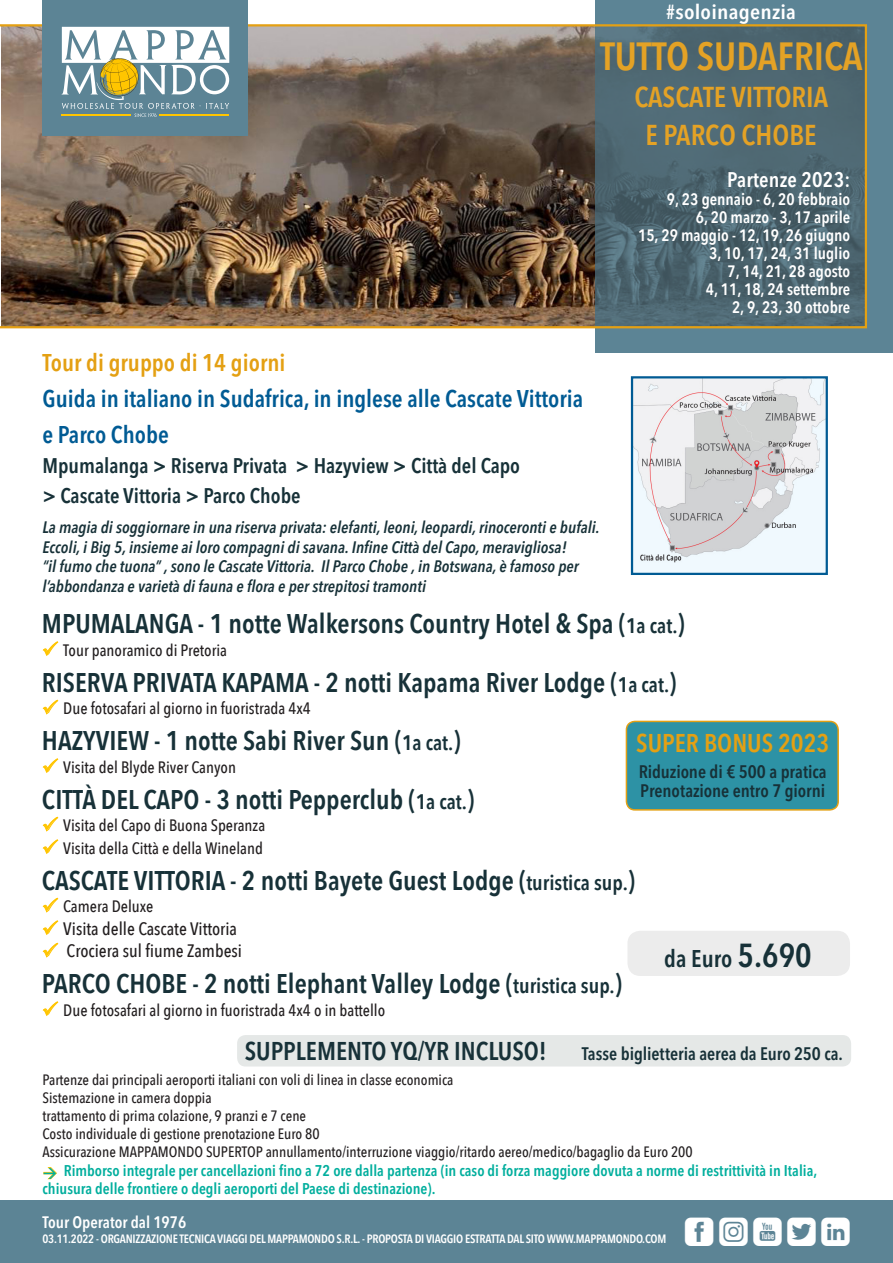
<style>
.page{position:relative;width:893px;height:1263px;background:#fff}
.page>*{position:absolute;margin:0;border:0;box-sizing:border-box;transform-origin:0 0}
.t1{font:600 condensed 39px "Avenir Next LT Pro";color:#e4a225}
.t2{font:36px "Mappamondoutil";letter-spacing:.125em;color:#fff}
.t3{font:600 condensed 28.5px "Avenir Next LT Pro";color:#e4a225}
.t4{font:600 27px "Avenir Next Condensed";color:#173138}
.t5{font:600 condensed 25.5px "Avenir Next LT Pro";color:#173138}
.t6{font:600 condensed 25.5px "Avenir Next LT Pro";color:#e4a013}
.t7{font:600 condensed 24px "Avenir Next LT Pro";color:#005b94}
.t8{font:600 condensed 24px "Avenir Next LT Pro";color:#e4a013}
.t9{font:600 condensed 24px "Avenir Next LT Pro";color:#173138}
.t10{font:200 24px "Avenir Next Condensed";color:#173138}
.t11{font:600 condensed 21px "Avenir Next LT Pro";color:#173138}
.t12{font:600 condensed 21px "Avenir Next LT Pro";letter-spacing:.01em;color:#fff}
.t13{font:600 condensed 20.25px "Avenir Next LT Pro";letter-spacing:.01em;color:#fff;scale:1.11 1}
.t14{font:600 condensed 18px "Avenir Next LT Pro";letter-spacing:-.005em;color:#173138}
.t15{font:500 18px "Avenir Next Condensed";color:#231f20}
.t16{font:italic 600 condensed 16.5px/19.5px "Avenir Next LT Pro";color:#173138}
.t17{font:500 16.5px "Avenir Next Condensed";color:#231f20}
.t18{font:600 16.5px "Avenir Next Condensed";color:#fff}
.t19{font:600 condensed 16.5px "Avenir Next LT Pro";color:#fff}
.t20{font:600 condensed 15.45px/18px "Avenir Next LT Pro";color:#00ae9d}
.t21{font:500 15px "Avenir Next Condensed";color:#231f20}
.t22{font:600 condensed 12px "Avenir Next LT Pro";letter-spacing:-.02em;color:#fff}
.s1{font-size:21px}
.s2{font-size:33px}
</style>
<div class="page">
<div style="left:627px;top:931px;width:223px;height:45px;background:#ececec;border-radius:13px"></div>
<div style="left:0;top:1200px;width:893px;height:63px;background:#5c8495"></div>
<div style="left:595px;top:0;width:298px;height:353px;background:#5c8495"></div>
<img style="left:634px;top:379px;width:191px;height:193px">
<div style="left:631px;top:376px;width:197px;height:199px;border:2px solid #005b94"></div>
<svg style="left:0;top:24px;width:867px;height:304px"></svg>
<div style="left:42px;top:0;width:206px;height:136px;background:#5c8495"></div>
<svg style="left:62px;top:27px;width:167px;height:90px"></svg>
<div style="left:237px;top:1035px;width:614px;height:31px;background:#e5e8e7;border-radius:9px"></div>
<div style="left:626px;top:721px;width:212px;height:89px;background:#2d92a5;border-radius:9px"></div>
<div style="left:626px;top:721px;width:213px;height:90px;border:2px solid #e4a013;border-radius:9px"></div>
<svg style="left:43px;top:1167px;width:14px;height:13px"></svg>
<svg style="left:42px;top:641px;width:17px;height:15px"></svg>
<svg style="left:42px;top:699px;width:17px;height:16px"></svg>
<svg style="left:42px;top:758px;width:17px;height:15px"></svg>
<svg style="left:42px;top:816px;width:17px;height:16px"></svg>
<svg style="left:42px;top:839px;width:17px;height:15px"></svg>
<svg style="left:42px;top:897px;width:17px;height:16px"></svg>
<svg style="left:42px;top:920px;width:17px;height:15px"></svg>
<svg style="left:42px;top:942px;width:17px;height:16px"></svg>
<svg style="left:42px;top:1001px;width:17px;height:15px"></svg>
<p class="t13" style="left:666px;top:0;width:118px">#soloinagenzia</p>
<p class="t1" style="left:600px;top:32px;width:264px">TUTTO SUDAFRICA</p>
<p class="t3" style="left:634px;top:80px;width:195px">CASCATE VITTORIA</p>
<p class="t3" style="left:645px;top:118px;width:173px">E PARCO CHOBE</p>
<p class="t12" style="left:727px;top:167px;width:125px">Partenze 2023:</p>
<p class="t18" style="left:667px;top:185px;width:185px">9, 23 gennaio - 6, 20 febbraio</p>
<p class="t18" style="left:696px;top:203px;width:156px">6, 20 marzo - 3, 17 aprile</p>
<p class="t18" style="left:638px;top:221px;width:214px">15, 29 maggio - 12, 19, 26 giugno</p>
<p class="t18" style="left:709px;top:239px;width:143px">3, 10, 17, 24, 31 luglio</p>
<p class="t18" style="left:727px;top:257px;width:124px">7, 14, 21, 28 agosto</p>
<p class="t18" style="left:706px;top:275px;width:146px">4, 11, 18, 24 settembre</p>
<p class="t18" style="left:732px;top:293px;width:120px">2, 9, 23, 30 ottobre</p>
<h3 class="t10" style="left:604px;top:27px;width:7px">-</h3>
<p class="t8" style="left:43px;top:348px;width:244px">Tour di gruppo di 14 giorni</p>
<p class="t7" style="left:43px;top:384px;width:542px">Guida in italiano in Sudafrica, in inglese alle Cascate Vittoria</p>
<p class="t7" style="left:43px;top:420px;width:128px">e Parco Chobe</p>
<p class="t11" style="left:43px;top:453px;width:479px">Mpumalanga &gt; Riserva Privata &gt; Hazyview &gt; Città del Capo</p>
<p class="t11" style="left:43px;top:483px;width:260px">&gt; Cascate Vittoria &gt; Parco Chobe</p>
<p class="t16" style="left:43px;top:517px;width:559px">La magia di soggiornare in una riserva privata: elefanti, leoni, leopardi, rinoceronti e bufali.<br>Eccoli, i Big 5, insieme ai loro compagni di savana. Infine Città del Capo, meravigliosa!</p>
<p class="t16" style="left:43px;top:556px;width:538px">“il fumo che tuona” , sono le Cascate Vittoria. Il Parco Chobe , in Botswana, è famoso per</p>
<p class="t16" style="left:43px;top:576px;width:385px">l’abbondanza e varietà di fauna e flora e per strepitosi tramonti</p>
<p class="t4" style="left:42px;top:600px;width:644px">MPUMALANGA - 1 notte Walkersons Country Hotel &amp; Spa (<span class="s1">1a cat.</span>)</p>
<p class="t17" style="left:63px;top:640px;width:165px">Tour panoramico di Pretoria</p>
<p class="t4" style="left:42px;top:659px;width:636px">RISERVA PRIVATA KAPAMA - 2 notti Kapama River Lodge (<span class="s1">1a cat.</span>)</p>
<p class="t17" style="left:63px;top:698px;width:249px">Due fotosafari al giorno in fuoristrada 4x4</p>
<p class="t4" style="left:42px;top:717px;width:420px">HAZYVIEW - 1 notte Sabi River Sun (<span class="s1">1a cat.</span>)</p>
<p class="t17" style="left:63px;top:757px;width:174px">Visita del Blyde River Canyon</p>
<p class="t4" style="left:42px;top:776px;width:434px">CITTÀ DEL CAPO - 3 notti Pepperclub (<span class="s1">1a cat.</span>)</p>
<p class="t17" style="left:63px;top:815px;width:203px">Visita del Capo di Buona Speranza</p>
<p class="t17" style="left:63px;top:838px;width:201px">Visita della Città e della Wineland</p>
<p class="t4" style="left:42px;top:857px;width:595px">CASCATE VITTORIA - 2 notti Bayete Guest Lodge (<span class="s1">turistica sup.</span>)</p>
<p class="t17" style="left:63px;top:896px;width:92px">Camera Deluxe</p>
<p class="t15" style="left:63px;top:917px;width:175px">Visita delle Cascate Vittoria</p>
<p class="t15" style="left:67px;top:940px;width:177px">Crociera sul fiume Zambesi</p>
<p class="t4" style="left:42px;top:960px;width:581px">PARCO CHOBE - 2 notti Elephant Valley Lodge (<span class="s1">turistica sup.</span>)</p>
<p class="t17" style="left:63px;top:1000px;width:324px">Due fotosafari al giorno in fuoristrada 4x4 o in battello</p>
<p class="t6" style="left:636px;top:728px;width:194px">SUPER BONUS 2023</p>
<p class="t14" style="left:639px;top:760px;width:190px">Riduzione di € 500 a pratica</p>
<p class="t14" style="left:640px;top:780px;width:186px">Prenotazione entro 7 giorni</p>
<p class="t9" style="left:664px;top:944px;width:149px">da Euro <span class="s2">5.690</span></p>
<p class="t5" style="left:245px;top:1035px;width:304px">SUPPLEMENTO YQ/YR INCLUSO!</p>
<p class="t14" style="left:582px;top:1043px;width:263px">Tasse biglietteria aerea da Euro 250 ca.</p>
<p class="t21" style="left:43px;top:1071px;width:412px">Partenze dai principali aeroporti italiani con voli di linea in classe economica</p>
<p class="t21" style="left:43px;top:1089px;width:171px">Sistemazione in camera doppia</p>
<p class="t21" style="left:43px;top:1107px;width:265px">trattamento di prima colazione, 9 pranzi e 7 cene</p>
<p class="t21" style="left:43px;top:1125px;width:279px">Costo individuale di gestione prenotazione Euro 80</p>
<p class="t21" style="left:43px;top:1143px;width:652px">Assicurazione MAPPAMONDO SUPERTOP annullamento/interruzione viaggio/ritardo aereo/medico/bagaglio da Euro 200</p>
<p class="t20" style="left:43px;top:1162px;width:776px;text-indent:21px">Rimborso integrale per cancellazioni fino a 72 ore dalla partenza (in caso di forza maggiore dovuta a norme di restrittività in Italia, chiusura delle frontiere o degli aeroporti del Paese di destinazione).</p>
<p class="t19" style="left:43px;top:1212px;width:145px">Tour Operator dal 1976</p>
<p class="t22" style="left:43px;top:1231px;width:625px">03.11.2022 - ORGANIZZAZIONE TECNICA VIAGGI DEL MAPPAMONDO S.R.L. - PROPOSTA DI VIAGGIO ESTRATTA DAL SITO WWW.MAPPAMONDO.COM</p>
<p class="t2" style="left:685px;top:1212px;width:167px">fiytl</p>
</div>
